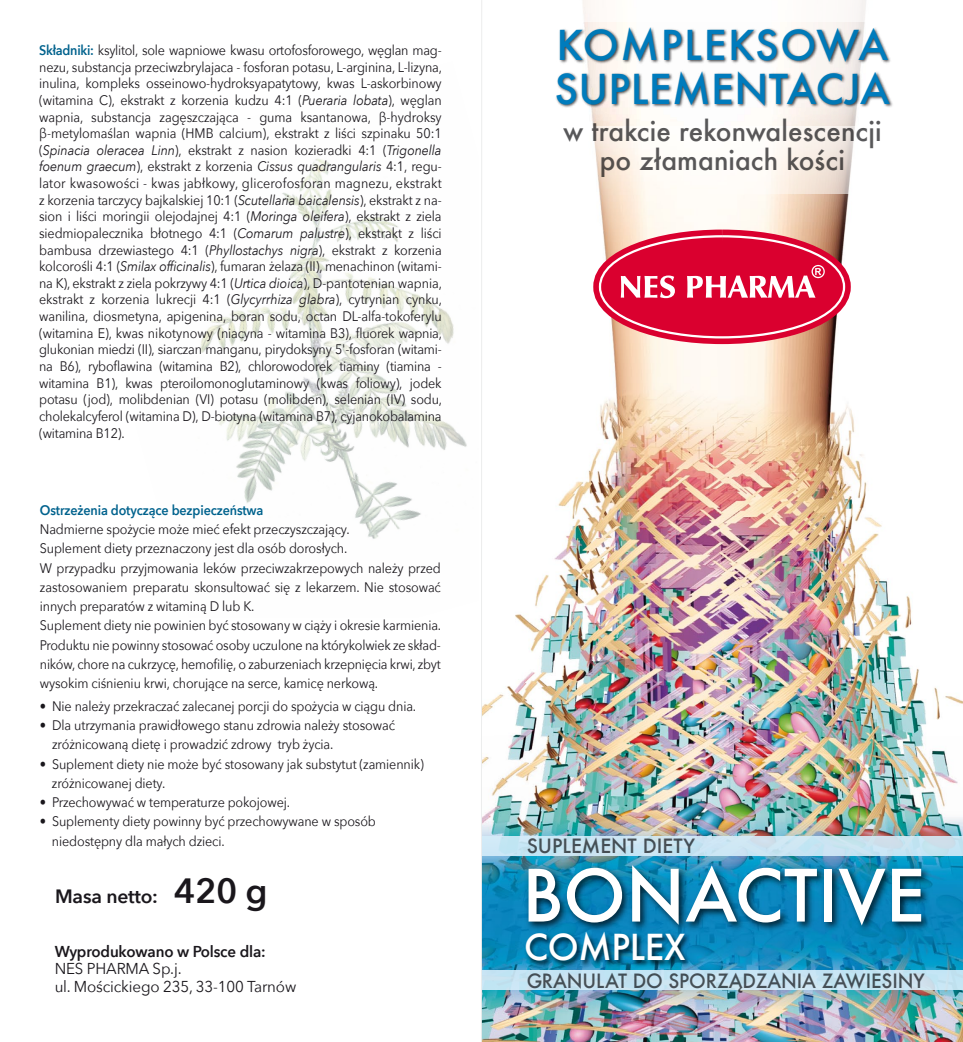
<style>
.page{position:relative;width:963px;height:1042px;background:#fff}
.page>*{position:absolute;margin:0;border:0;box-sizing:border-box;transform-origin:0 0}
.t1{font:500 70px "Futura";color:#fff}
.t2{font:500 40.25px/43.8px "Futura";letter-spacing:.01em;color:#007cbd}
.t3{font:500 35px "Futura";letter-spacing:-.01em;color:#fff}
.t4{font:500 26.95px/28.9px "Futura";color:#58585a;text-align:center}
.t5{font:500 19.25px "Futura";letter-spacing:-.005em;color:#58585a}
.t6{font:600 19.25px "Avenir Next";letter-spacing:-.01em;color:#1a171c}
.t7{font:15.75px/17.5px "Avenir Next";letter-spacing:-.01em;color:#1a171c;scale:.96 1}
.t8{font:600 15.75px "Avenir Next";letter-spacing:-.01em;color:#1a171c;scale:.96 1}
.t9{font:13.83px/16.6px "Avenir Next";letter-spacing:-.01em;color:#1a171c;scale:.91 1}
.t10{font:600 13.83px "Avenir Next";letter-spacing:-.01em;color:#00628d;scale:.91 1}
.s1{font-weight:600;color:#00628d}
.s2{font-style:italic}
.s3{font-size:35px}
</style>
<div class="page">
<img style="left:482px;top:193px;width:480px;height:849px">
<img style="left:200px;top:158px;width:267px;height:381px">
<svg style="left:583px;top:0;width:283px;height:193px"></svg>
<svg style="left:593px;top:230px;width:257px;height:114px;background:#dc133e"></svg>
<svg style="left:598px;top:235px;width:247px;height:103px"></svg>
<div style="left:601px;top:237px;width:241px;height:99px;background:#da002f;border:8px solid #da002f;border-radius:50%"></div>
<svg style="left:620px;top:265px;width:204px;height:33px"></svg>
<img style="left:556px;top:22px;width:337px;height:103px">
<div style="left:481px;top:970px;width:481px;height:20px;background:#c6e4f3"></div>
<div style="left:481px;top:836px;width:481px;height:20px;background:#cae5f3"></div>
<img style="left:516px;top:855px;width:435px;height:100px">
<img style="left:520px;top:926px;width:372px;height:44px">
<hr style="left:481px;top:0;width:1px;height:1042px;background:#eceded">
<p class="t9" style="left:39px;top:41px;width:444px;text-align:justify"><span class="s1">Składniki:</span> ksylitol, sole wapniowe kwasu ortofosforowego, węglan mag&shy;nezu, substancja przeciwzbrylajaca - fosforan potasu, L-arginina, L-lizyna, inulina, kompleks osseinowo-hydroksyapatytowy, kwas L-askorbinowy (witamina C), ekstrakt z korzenia kudzu 4:1 (<span class="s2">Pueraria lobata</span>), węglan wapnia, substancja zagęszczająca - guma ksantanowa, β-hydroksy β-metylomaślan wapnia (HMB calcium), ekstrakt z liści szpinaku 50:1 (<span class="s2">Spinacia oleracea Linn</span>), ekstrakt z nasion kozieradki 4:1 (<span class="s2">Trigonella foenum graecum</span>), ekstrakt z korzenia <span class="s2">Cissus quadrangularis</span> 4:1, regu&shy;lator kwasowości - kwas jabłkowy, glicerofosforan magnezu, ekstrakt z korzenia tarczycy bajkalskiej 10:1 (<span class="s2">Scutellaria baicalensis</span>), ekstrakt z na&shy;sion i liści moringii olejodajnej 4:1 (<span class="s2">Moringa oleifera</span>), ekstrakt z ziela siedmiopalecznika błotnego 4:1 (<span class="s2">Comarum palustre</span>), ekstrakt z liści bambusa drzewiastego 4:1 (<span class="s2">Phyllostachys nigra</span>), ekstrakt z korzenia kolcorośli 4:1 (<span class="s2">Smilax officinalis</span>), fumaran żelaza (II), menachinon (witami&shy;na K), ekstrakt z ziela pokrzywy 4:1 (<span class="s2">Urtica dioica</span>), D-pantotenian wapnia, ekstrakt z korzenia lukrecji 4:1 (<span class="s2">Glycyrrhiza glabra</span>), cytrynian cynku, wanilina, diosmetyna, apigenina, boran sodu, octan DL-alfa-tokoferylu (witamina E), kwas nikotynowy (niacyna - witamina B3), fluorek wapnia, glukonian miedzi (II), siarczan manganu, pirydoksyny 5'-fosforan (witami&shy;na B6), ryboflawina (witamina B2), chlorowodorek tiaminy (tiamina - witamina B1), kwas pteroilomonoglutaminowy (kwas foliowy), jodek potasu (jod), molibdenian (VI) potasu (molibden), selenian (IV) sodu, cholekalcyferol (witamina D), D-biotyna (witamina B7), cyjanokobalamina (witamina B12).</p>
<p class="t10" style="left:40px;top:498px;width:247px">Ostrzeżenia dotyczące bezpieczeństwa</p>
<p class="t9" style="left:40px;top:519px;width:442px;line-height:19.2px">Nadmierne spożycie może mieć efekt przeczyszczający.<br>Suplement diety przeznaczony jest dla osób dorosłych.<br>W przypadku przyjmowania leków przeciwzakrzepowych należy przed zastosowaniem preparatu skonsultować się z lekarzem. Nie stosować innych preparatów z witaminą D lub K.<br>Suplement diety nie powinien być stosowany w ciąży i okresie karmienia.<br>Produktu nie powinny stosować osoby uczulone na którykolwiek ze skład&shy;ników, chore na cukrzycę, hemofilię, o zaburzeniach krzepnięcia krwi, zbyt wysokim ciśnieniu krwi, chorujące na serce, kamicę nerkową.</p>
<p class="t9" style="left:40px;top:697px;width:415px">• Nie należy przekraczać zalecanej porcji do spożycia w ciągu dnia.</p>
<p class="t9" style="left:52px;top:715px;width:378px;line-height:19.2px;text-indent:-12px">• Dla utrzymania prawidłowego stanu zdrowia należy stosować zróżnicowaną dietę i prowadzić zdrowy tryb życia.</p>
<p class="t9" style="left:52px;top:753px;width:410px;line-height:19.2px;text-indent:-12px">• Suplement diety nie może być stosowany jak substytut (zamiennik) zróżnicowanej diety.</p>
<p class="t9" style="left:40px;top:793px;width:276px">• Przechowywać w temperaturze pokojowej.</p>
<p class="t9" style="left:52px;top:811px;width:357px;line-height:19.2px;text-indent:-12px">• Suplementy diety powinny być przechowywane w sposób niedostępny dla małych dzieci.</p>
<h3 class="t6" style="left:55px;top:880px;width:214px">Masa netto: <span class="s3">420 g</span></h3>
<p class="t8" style="left:55px;top:938px;width:221px">Wyprodukowano w Polsce dla:</p>
<p class="t7" style="left:55px;top:959px;width:253px">NES PHARMA Sp.j.<br>ul. Mościckiego 235, 33-100 Tarnów</p>
<h2 class="t2" style="left:554px;top:23px;width:337px">KOMPLEKSOWA<br>SUPLEMENTACJA</h2>
<h3 class="t4" style="left:563px;top:116px;width:320px">w trakcie rekonwalescencji po złamaniach kości</h3>
<h3 class="t5" style="left:526px;top:833px;width:170px">SUPLEMENT DIETY</h3>
<h1 class="t1" style="left:522px;top:847px;width:404px">BONACTIVE</h1>
<h3 class="t3" style="left:524px;top:923px;width:163px">COMPLEX</h3>
<h3 class="t5" style="left:526px;top:967px;width:400px">GRANULAT DO SPORZĄDZANIA ZAWIESINY</h3>
</div>
